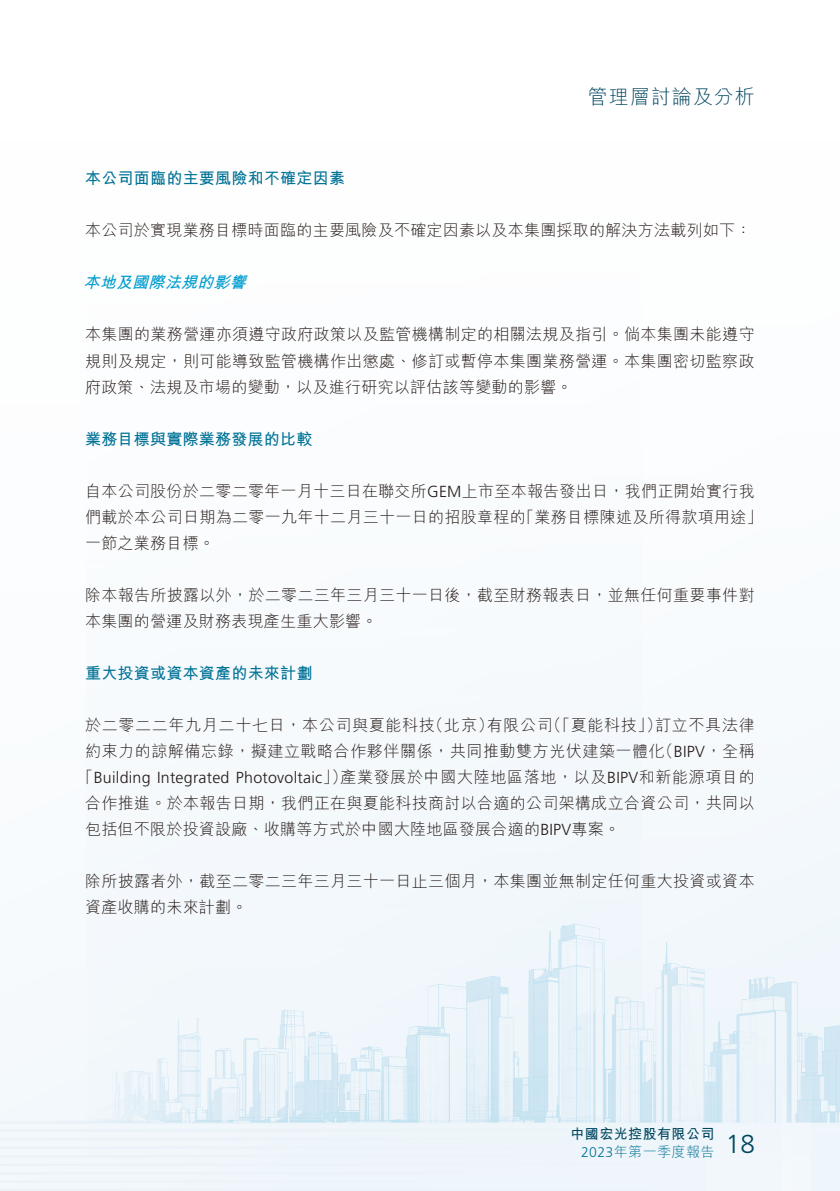
<style>
.page{position:relative;width:840px;height:1191px;background:#fff}
.page>*{position:absolute;margin:0;border:0;box-sizing:border-box;transform-origin:0 0}
.t1{font:300 26px "Frutiger LT Std";color:#00465f}
.t2{font:300 20px "M Hei HK";letter-spacing:.05em;color:#00465f}
.t3{font:300 16px/26px "M Hei HK";letter-spacing:.02em;color:#231916}
.t4{font:700 16px "M Hei HK";letter-spacing:.015em;color:#007296}
.t5{font:300 16px "Frutiger LT Std";letter-spacing:.015em;color:#231916}
.t6{font:300 16px "M Hei HK";letter-spacing:.04em;color:#231916}
.t7{font:italic 700 16px "M Hei HK";color:#009dce}
.t8{font:300 14px "M Hei HK";letter-spacing:.03em;color:#007296}
.t9{font:700 14px "M Hei HK";letter-spacing:.03em;color:#00465f}
.s1{font-family:"Frutiger LT Std"}
.s2{font-family:"M Hei HK"}
</style>
<div class="page">
<img style="left:0;top:702px;width:839px;height:489px">
<p class="t2" style="left:587px;top:86px;width:168px">管理層討論及分析</p>
<p class="t4" style="left:85px;top:167px;width:261px">本公司面臨的主要風險和不確定因素</p>
<p class="t3" style="left:85px;top:217px;width:667px">本公司於實現業務目標時面臨的主要風險及不確定因素以及本集團採取的解決方法載列如下：</p>
<p class="t7" style="left:83px;top:271px;width:169px">本地及國際法規的影響</p>
<p class="t3" style="left:85px;top:321px;width:670px;text-align:justify">本集團的業務營運亦須遵守政府政策以及監管機構制定的相關法規及指引。倘本集團未能遵守規則及規定，則可能導致監管機構作出懲處、修訂或暫停本集團業務營運。本集團密切監察政府政策、法規及市場的變動，以及進行研究以評估該等變動的影響。</p>
<p class="t4" style="left:85px;top:427px;width:229px">業務目標與實際業務發展的比較</p>
<p class="t3" style="left:518px;top:477px;width:246px;text-indent:-433px">自本公司股份於二零二零年一月十三日在聯交所<span class="s1">GEM</span>上市至本報告發出日，我們正開始實行我「業務目標陳述及所得款項用途「</p>
<p class="t3" style="left:85px;top:503px;width:442px">們載於本公司日期為二零一九年十二月三十一日的招股章程的一節之業務目標。</p>
<p class="t3" style="left:85px;top:581px;width:670px">除本報告所披露以外，於二零二三年三月三十一日後，截至財務報表日，並無任何重要事件對本集團的營運及財務表現產生重大影響。</p>
<p class="t4" style="left:85px;top:661px;width:229px">重大投資或資本資產的未來計劃</p>
<p class="t3" style="left:655px;top:711px;width:101px">訂立不具法律</p>
<p class="t3" style="left:427px;top:711px;width:68px">（北京）</p>
<p class="t3" style="left:545px;top:711px;width:118px">（「夏能科技」）</p>
<p class="t6" style="left:85px;top:716px;width:351px">於二零二二年九月二十七日，本公司與夏能科技</p>
<p class="t3" style="left:486px;top:711px;width:68px">有限公司</p>
<p class="t3" style="left:657px;top:737px;width:99px">（<span class="s1">BIPV</span>，全稱</p>
<p class="t3" style="left:340px;top:737px;width:415px;text-indent:-255px">約束力的諒解備忘錄，擬建立戰略合作夥伴關係，共同推動雙方光伏建築一體化<br>產業發展於中國大陸地區落地，以及<span class="s1">BIPV</span>和新能源項目的</p>
<p class="t5" style="left:77px;top:768px;width:272px"><span class="s2">「</span>Building Integrated Photovoltaic<span class="s2">」）</span></p>
<p class="t3" style="left:85px;top:789px;width:670px">合作推進。於本報告日期，我們正在與夏能科技商討以合適的公司架構成立合資公司，共同以包括但不限於投資設廠、收購等方式於中國大陸地區發展合適的<span class="s1">BIPV</span>專案。</p>
<p class="t3" style="left:85px;top:867px;width:670px">除所披露者外，截至二零二三年三月三十一日止三個月，本集團並無制定任何重大投資或資本資產收購的未來計劃。</p>
<p class="t9" style="left:570px;top:1124px;width:145px">中國宏光控股有限公司</p>
<p class="t8" style="left:580px;top:1145px;width:135px"><span class="s1">2023</span>年第一季度報告</p>
<h1 class="t1" style="left:725px;top:1129px;width:30px">18</h1>
</div>
